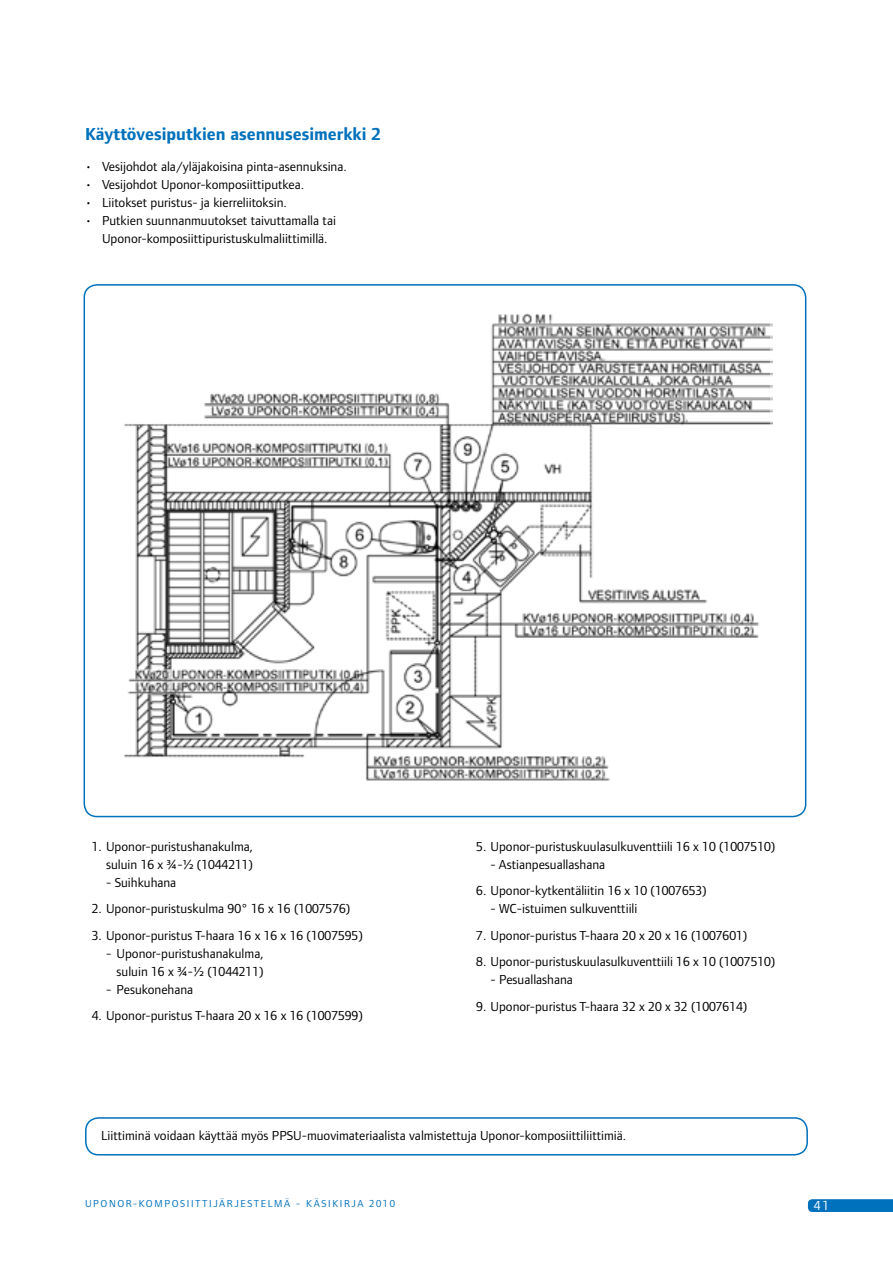
<style>
.page{position:relative;width:893px;height:1263px;background:#fff}
.page>*{position:absolute;margin:0;border:0;box-sizing:border-box;transform-origin:0 0}
.t1{font:700 18px "Foundry Form Sans";color:#0071bc}
.t2{font:13.5px/18px "Foundry Form Sans";color:#000;text-align:right}
.t3{font:13.5px "Foundry Form Sans";color:#fff}
.t4{font:10.5px "Foundry Form Sans";letter-spacing:.15em;color:#0071bc}
</style>
<div class="page">
<svg style="left:808px;top:1199px;width:85px;height:13px"></svg>
<div style="left:85px;top:1117px;width:723px;height:38px;border:2px solid #0071bc;border-radius:13px"></div>
<img style="left:123px;top:314px;width:649px;height:467px">
<h1 class="t1" style="left:85px;top:124px;width:297px">Käyttövesiputkien asennusesimerkki 2</h1>
<p class="t2" style="left:85px;top:158px;width:263px">• Vesijohdot ala/yläjakoisina pinta-asennuksina.</p>
<p class="t2" style="left:85px;top:176px;width:221px">• Vesijohdot Uponor-komposiittiputkea.</p>
<p class="t2" style="left:85px;top:194px;width:203px">• Liitokset puristus- ja kierreliitoksin.</p>
<p class="t2" style="left:102px;top:212px;width:235px;text-align:left;text-indent:-17px">• Putkien suunnanmuutokset taivuttamalla tai<br>Uponor-komposiittipuristuskulmaliittimillä.</p>
<p class="t2" style="left:92px;top:837px;width:163px">1. Uponor-puristushanakulma, suluin 16 x ¾-½ (1044211)</p>
<p class="t2" style="left:106px;top:873px;width:72px">- Suihkuhana</p>
<p class="t2" style="left:92px;top:899px;width:260px">2. Uponor-puristuskulma 90° 16 x 16 (1007576)</p>
<p class="t2" style="left:92px;top:926px;width:273px">3. Uponor-puristus T-haara 16 x 16 x 16 (1007595)</p>
<p class="t2" style="left:106px;top:944px;width:159px">- Uponor-puristushanakulma, suluin 16 x ¾-½ (1044211)</p>
<p class="t2" style="left:106px;top:980px;width:89px">- Pesukonehana</p>
<p class="t2" style="left:92px;top:1006px;width:273px">4. Uponor-puristus T-haara 20 x 16 x 16 (1007599)</p>
<p class="t2" style="left:476px;top:837px;width:301px">5. Uponor-puristuskuulasulkuventtiili 16 x 10 (1007510)</p>
<p class="t2" style="left:490px;top:855px;width:116px">- Astianpesuallashana</p>
<p class="t2" style="left:476px;top:881px;width:232px">6. Uponor-kytkentäliitin 16 x 10 (1007653)</p>
<p class="t2" style="left:490px;top:899px;width:148px">- WC-istuimen sulkuventtiili</p>
<p class="t2" style="left:476px;top:926px;width:273px">7. Uponor-puristus T-haara 20 x 20 x 16 (1007601)</p>
<p class="t2" style="left:476px;top:952px;width:301px">8. Uponor-puristuskuulasulkuventtiili 16 x 10 (1007510)</p>
<p class="t2" style="left:490px;top:970px;width:84px">- Pesuallashana</p>
<p class="t2" style="left:476px;top:997px;width:273px">9. Uponor-puristus T-haara 32 x 20 x 32 (1007614)</p>
<p class="t2" style="left:101px;top:1127px;width:527px">Liittiminä voidaan käyttää myös PPSU-muovimateriaalista valmistettuja Uponor-komposiittiliittimiä.</p>
<p class="t4" style="left:85px;top:1198px;width:311px">UPONOR-KOMPOSIITTIJÄRJESTELMÄ - KÄSIKIRJA 2010</p>
<p class="t3" style="left:814px;top:1198px;width:17px">41</p>
</div>
